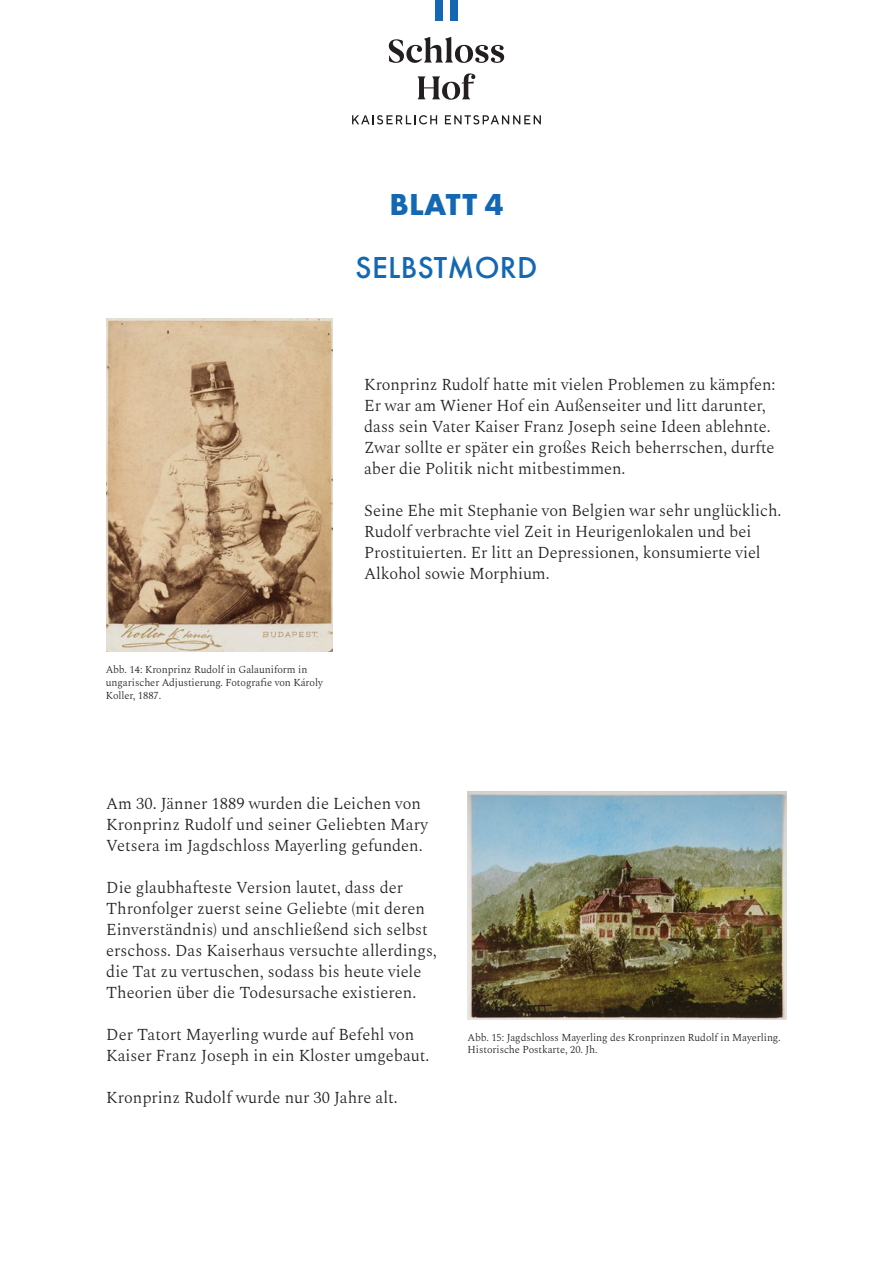
<style>
.page{position:relative;width:893px;height:1263px;background:#fff}
.page>*{position:absolute;margin:0;border:0;box-sizing:border-box;transform-origin:0 0}
.t1{font:500 31.5px "Futura PT";letter-spacing:.01em;color:#1468b3}
.t2{font:700 31.5px "Futura PT";letter-spacing:.01em;color:#1468b3}
.t3{font:300 16.5px/21px "Spectral";letter-spacing:-.005em;color:#231f20}
.t4{font:300 10.5px/12.6px "Spectral";letter-spacing:-.005em;color:#231f20}
</style>
<div class="page">
<svg style="left:389px;top:37px;width:115px;height:26px"></svg>
<svg style="left:418px;top:73px;width:57px;height:27px"></svg>
<div style="left:435px;top:0;width:7px;height:21px;background:#1468b3"></div>
<div style="left:450px;top:0;width:8px;height:21px;background:#1468b3"></div>
<svg style="left:352px;top:115px;width:85px;height:9px"></svg>
<svg style="left:445px;top:115px;width:96px;height:9px"></svg>
<img style="left:468px;top:792px;width:319px;height:227px">
<img style="left:106px;top:319px;width:226px;height:332px">
<h1 class="t2" style="left:389px;top:185px;width:116px">BLATT 4</h1>
<h1 class="t1" style="left:356px;top:249px;width:183px">SELBSTMORD</h1>
<p class="t4" style="left:106px;top:663px;width:218px">Abb. 14: Kronprinz Rudolf in Galauniform in ungarischer Adjustierung. Fotografie von Károly<br>Koller, 1887.</p>
<p class="t3" style="left:364px;top:373px;width:413px">Kronprinz Rudolf hatte mit vielen Problemen zu kämpfen:<br>Er war am Wiener Hof ein Außenseiter und litt darunter, dass sein Vater Kaiser Franz Joseph seine Ideen ablehnte.<br>Zwar sollte er später ein großes Reich beherrschen, durfte aber die Politik nicht mitbestimmen.</p>
<p class="t3" style="left:364px;top:499px;width:419px">Seine Ehe mit Stephanie von Belgien war sehr unglücklich.<br>Rudolf verbrachte viel Zeit in Heurigenlokalen und bei Prostituierten. Er litt an Depressionen, konsumierte viel Alkohol sowie Morphium.</p>
<p class="t3" style="left:106px;top:792px;width:323px">Am 30. Jänner 1889 wurden die Leichen von<br>Kronprinz Rudolf und seiner Geliebten Mary<br>Vetsera im Jagdschloss Mayerling gefunden.</p>
<p class="t3" style="left:106px;top:876px;width:332px">Die glaubhafteste Version lautet, dass der Thronfolger zuerst seine Geliebte (mit deren Einverständnis) und anschließend sich selbst erschoss. Das Kaiserhaus versuchte allerdings, die Tat zu vertuschen, sodass bis heute viele Theorien über die Todesursache existieren.</p>
<p class="t3" style="left:106px;top:1023px;width:325px">Der Tatort Mayerling wurde auf Befehl von<br>Kaiser Franz Joseph in ein Kloster umgebaut.</p>
<p class="t3" style="left:106px;top:1086px;width:293px">Kronprinz Rudolf wurde nur 30 Jahre alt.</p>
<p class="t4" style="left:468px;top:1030px;width:314px">Abb. 15: Jagdschloss Mayerling des Kronprinzen Rudolf in Mayerling.<br>Historische Postkarte, 20. Jh.</p>
</div>
